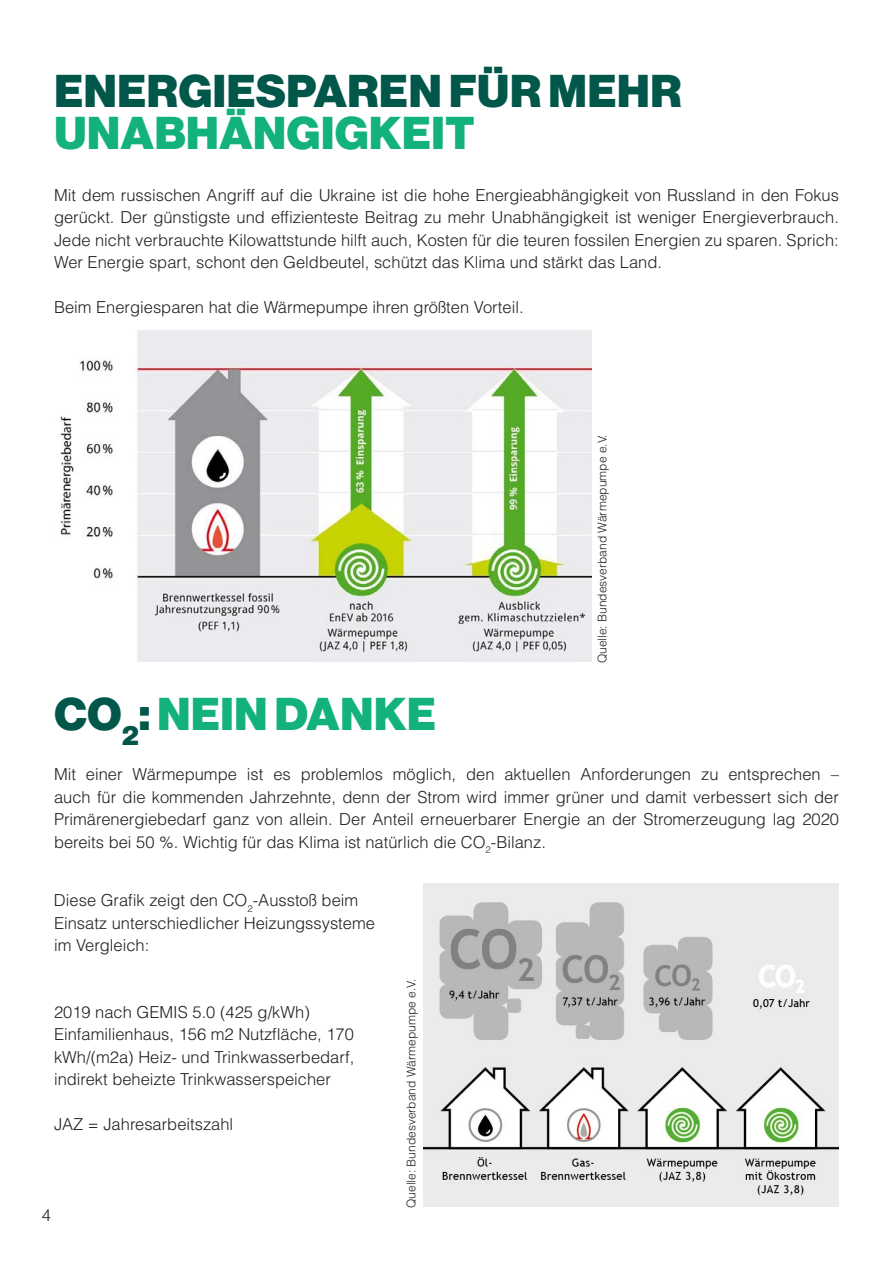
<style>
.page{position:relative;width:893px;height:1263px;background:#fff}
.page>*{position:absolute;margin:0;border:0;box-sizing:border-box;transform-origin:0 0}
.t1{font:45px "N Haas Grotesk DS Pro 95 Blk";letter-spacing:.015em;color:#13b27b}
.t2{font:45px "N Haas Grotesk DS Pro 95 Blk";letter-spacing:.015em;color:#015749}
.t3{font:300 16.5px/22.5px "Helvetica LT Std";color:#231f20;text-align:justify}
.t4{font:300 12px "Helvetica LT Std";color:#231f20}
.s1{color:#015749}
</style>
<div class="page">
<img style="left:60px;top:330px;width:531px;height:332px">
<img style="left:424px;top:883px;width:415px;height:323px">
<h1 class="t2" style="left:54px;top:65px;width:629px">ENERGIESPAREN FÜR MEHR</h1>
<h1 class="t1" style="left:54px;top:107px;width:422px">UNABHÄNGIGKEIT</h1>
<p class="t3" style="left:54px;top:184px;width:787px">Mit dem russischen Angriff auf die Ukraine ist die hohe Energieabhängigkeit von Russland in den Fokus gerückt. Der günstigste und effizienteste Beitrag zu mehr Unabhängigkeit ist weniger Energieverbrauch.<br>Jede nicht verbrauchte Kilowattstunde hilft auch, Kosten für die teuren fossilen Energien zu sparen. Sprich:<br>Wer Energie spart, schont den Geldbeutel, schützt das Klima und stärkt das Land.</p>
<p class="t3" style="left:54px;top:296px;width:471px">Beim Energiesparen hat die Wärmepumpe ihren größten Vorteil.</p>
<p class="t4" style="left:595px;top:663px;width:231px;rotate:-90deg">Quelle: Bundesverband Wärmepumpe e.V.</p>
<h1 class="t1" style="left:54px;top:688px;width:383px"><span class="s1">CO</span><sub>2</sub><span class="s1">:</span> NEIN DANKE</h1>
<p class="t3" style="left:54px;top:763px;width:786px">Mit einer Wärmepumpe ist es problemlos möglich, den aktuellen Anforderungen zu entsprechen – auch für die kommenden Jahrzehnte, denn der Strom wird immer grüner und damit verbessert sich der Primärenergiebedarf ganz von allein. Der Anteil erneuerbarer Energie an der Stromerzeugung lag 2020 bereits bei 50 %. Wichtig für das Klima ist natürlich die CO<sub>2</sub>-Bilanz.</p>
<p class="t3" style="left:54px;top:889px;width:322px;text-align:left">Diese Grafik zeigt den CO<sub>2</sub>-Ausstoß beim<br>Einsatz unterschiedlicher Heizungssysteme im Vergleich:</p>
<p class="t3" style="left:54px;top:1000px;width:302px;text-align:left">2019 nach GEMIS 5.0 (425 g/kWh)<br>Einfamilienhaus, 156 m2 Nutzfläche, 170 kWh/(m2a) Heiz- und Trinkwasserbedarf, indirekt beheizte Trinkwasserspeicher</p>
<p class="t3" style="left:54px;top:1113px;width:181px">JAZ = Jahresarbeitszahl</p>
<p class="t3" style="left:42px;top:1203px;width:11px">4</p>
<p class="t4" style="left:404px;top:1208px;width:231px;rotate:-90deg">Quelle: Bundesverband Wärmepumpe e.V.</p>
</div>
